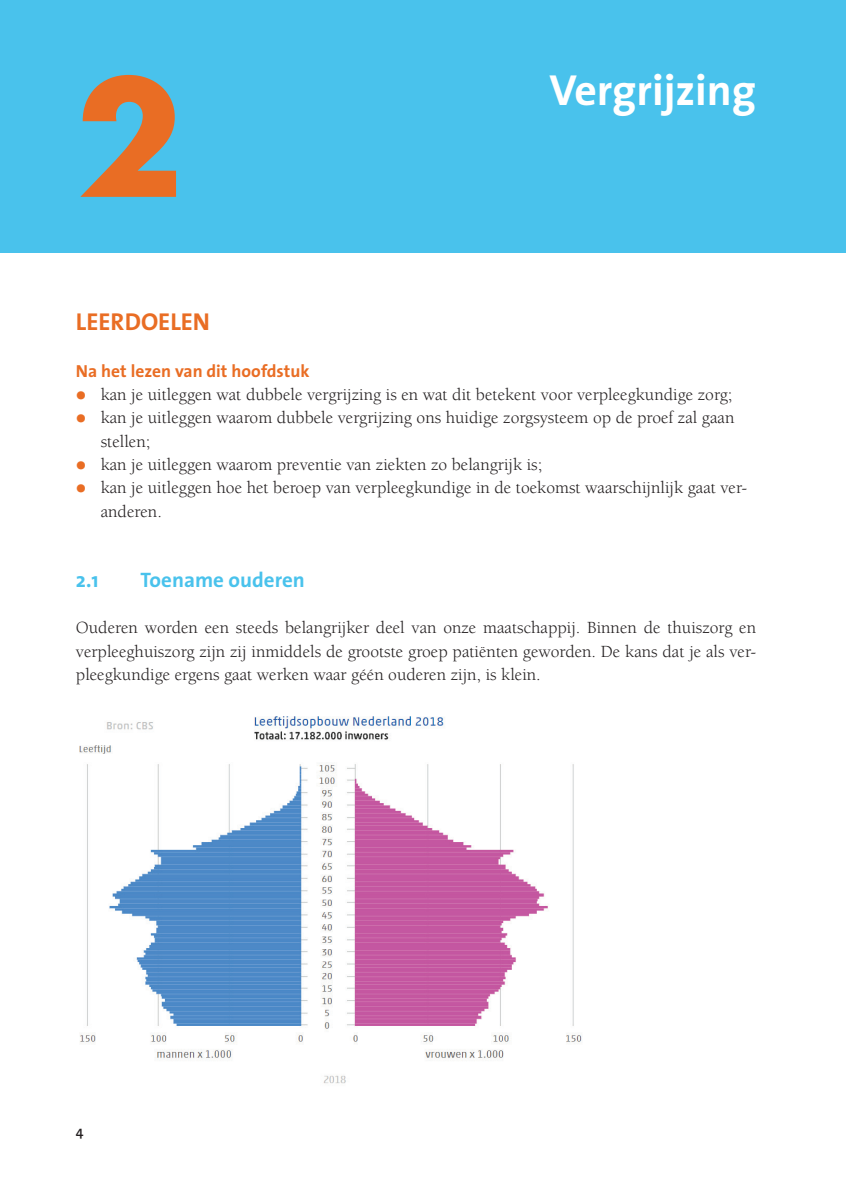
<style>
.page{position:relative;width:847px;height:1194px;background:#fff}
.page>*{position:absolute;margin:0;border:0;box-sizing:border-box;transform-origin:0 0}
.t1{font:700 157.5px "Futura";color:#e96d24}
.t2{font:700 43.75px "The Sans";color:#fff}
.t3{font:700 24.5px "The Sans";color:#e96d24}
.t4{font:700 21px "The Sans";color:#49c2ec}
.t5{font:17.5px/23.3px "Berkeley";color:#231f20}
.t6{font:700 17.5px "The Sans";color:#e96d24}
.t7{font:600 14px "The Sans";color:#231f20}
.s1{color:#e96d24}
</style>
<div class="page">
<div style="left:0;top:0;width:845px;height:252px;background:#49c2ec"></div>
<img style="left:79px;top:716px;width:503px;height:368px">
<h1 class="t1" style="left:76px;top:24px;width:109px">2</h1>
<h2 class="t2" style="left:549px;top:53px;width:208px">Vergrijzing</h2>
<h3 class="t3" style="left:76px;top:301px;width:136px">LEERDOELEN</h3>
<p class="t6" style="left:76px;top:356px;width:235px">Na het lezen van dit hoofdstuk</p>
<p class="t5" style="left:76px;top:383px;width:657px"><span class="s1">•</span> kan je uitleggen wat dubbele vergrijzing is en wat dit betekent voor verpleegkundige zorg;</p>
<p class="t5" style="left:101px;top:406px;width:635px;text-indent:-25px"><span class="s1">•</span> kan je uitleggen waarom dubbele vergrijzing ons huidige zorgsysteem op de proef zal gaan stellen;</p>
<p class="t5" style="left:76px;top:453px;width:467px"><span class="s1">•</span> kan je uitleggen waarom preventie van ziekten zo belangrijk is;</p>
<p class="t5" style="left:101px;top:476px;width:647px;text-indent:-25px"><span class="s1">•</span> kan je uitleggen hoe het beroep van verpleegkundige in de toekomst waarschijnlijk gaat ver&shy;anderen.</p>
<p class="t4" style="left:76px;top:562px;width:24px">2.1</p>
<p class="t4" style="left:140px;top:562px;width:166px">Toename ouderen</p>
<p class="t5" style="left:76px;top:616px;width:681px;text-align:justify">Ouderen worden een steeds belangrijker deel van onze maatschappij. Binnen de thuiszorg en verpleeghuiszorg zijn zij inmiddels de grootste groep patiënten geworden. De kans dat je als ver&shy;pleegkundige ergens gaat werken waar géén ouderen zijn, is klein.</p>
<p class="t7" style="left:76px;top:1119px;width:9px">4</p>
</div>
